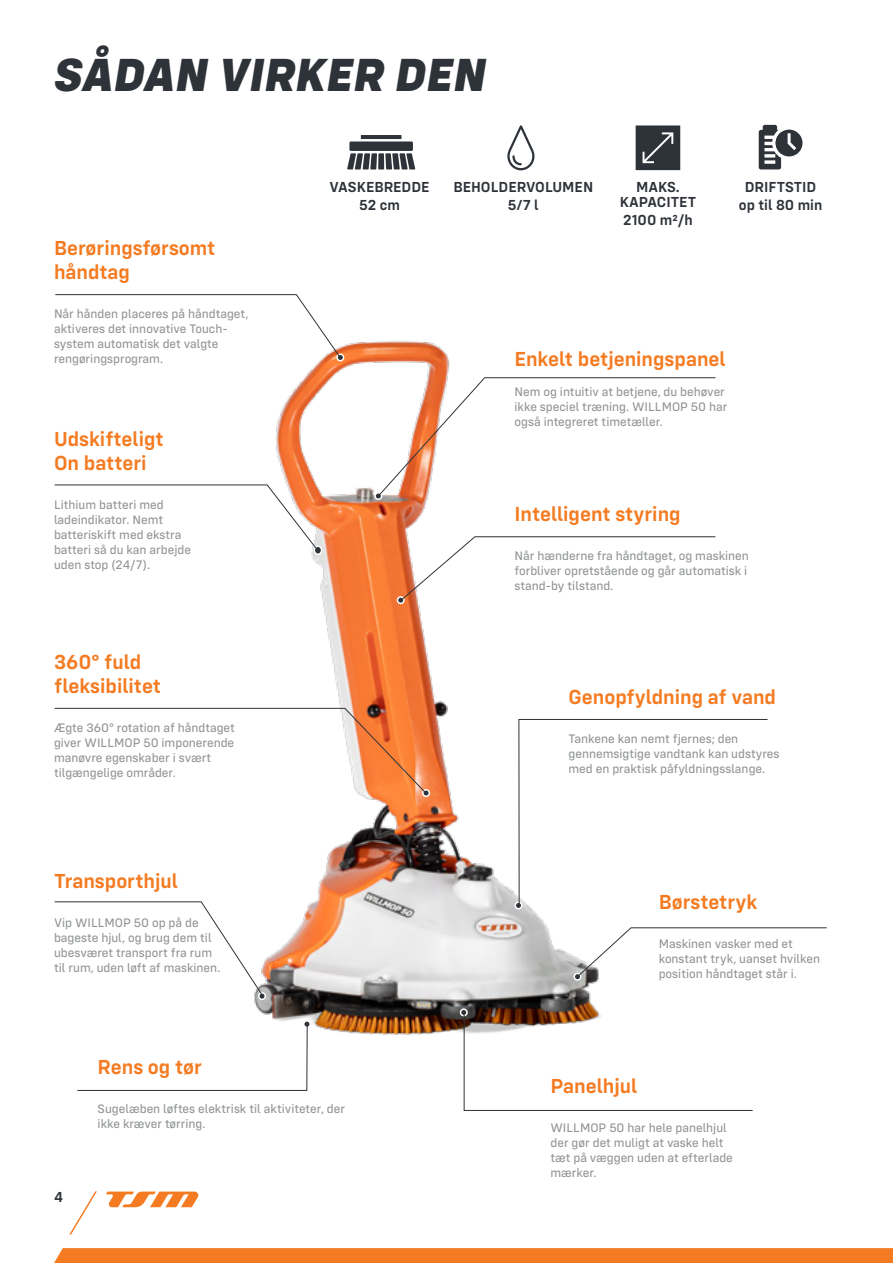
<style>
.page{position:relative;width:893px;height:1263px;background:#fff}
.page>*{position:absolute;margin:0;border:0;box-sizing:border-box;transform-origin:0 0}
.t1{font:italic 800 48px "Config";color:#2e3339}
.t2{font:600 21px/24px "Config";color:#f47b21}
.t3{font:600 15px/15px "Config";color:#2e3339;text-align:center}
.t4{font:12.75px/15px "Config Text";color:#929595}
</style>
<div class="page">
<img style="left:54px;top:124px;width:749px;height:911px">
<svg style="left:54px;top:1248px;width:839px;height:15px;background:#f47c23"></svg>
<svg style="left:69px;top:1191px;width:28px;height:43px"></svg>
<svg style="left:106px;top:1191px;width:92px;height:16px"></svg>
<svg style="left:759px;top:125px;width:43px;height:44px"></svg>
<svg style="left:636px;top:125px;width:44px;height:45px;background:#40454a"></svg>
<hr style="left:361px;top:135px;width:40px;height:4px;background:#2e3339">
<div style="left:349px;top:141px;width:64px;height:10px;background:#2e3339"></div>
<div style="left:378px;top:153px;width:6px;height:16px;background:#2e3339"></div>
<svg style="left:385px;top:153px;width:30px;height:16px"></svg>
<svg style="left:347px;top:153px;width:30px;height:16px"></svg>
<svg style="left:506px;top:124px;width:29px;height:47px"></svg>
<div style="left:314px;top:545px;width:8px;height:10px;border:2px solid #fff;border-radius:50%"></div>
<svg style="left:54px;top:484px;width:265px;height:68px"></svg>
<div style="left:574px;top:973px;width:7px;height:7px;background:#2e3339;border-radius:50%"></div>
<div style="left:573px;top:973px;width:8px;height:8px;border:2px solid #fff;border-radius:50%"></div>
<div style="left:397px;top:596px;width:8px;height:8px;border:2px solid #fff;border-radius:50%"></div>
<svg style="left:400px;top:536px;width:316px;height:66px"></svg>
<div style="left:422px;top:789px;width:8px;height:8px;border:2px solid #fff;border-radius:50%"></div>
<div style="left:375px;top:493px;width:7px;height:6px;background:#2e3339;border-radius:50%"></div>
<div style="left:374px;top:492px;width:8px;height:8px;border:2px solid #fff;border-radius:50%"></div>
<div style="left:515px;top:902px;width:7px;height:7px;background:#2e3339;border-radius:50%"></div>
<div style="left:514px;top:901px;width:8px;height:8px;border:2px solid #fff;border-radius:50%"></div>
<div style="left:336px;top:353px;width:8px;height:8px;border:2px solid #fff;border-radius:50%"></div>
<svg style="left:518px;top:719px;width:250px;height:187px"></svg>
<svg style="left:55px;top:294px;width:286px;height:64px"></svg>
<svg style="left:378px;top:377px;width:338px;height:120px"></svg>
<svg style="left:577px;top:927px;width:250px;height:50px"></svg>
<svg style="left:54px;top:708px;width:375px;height:88px"></svg>
<div style="left:258px;top:992px;width:8px;height:8px;border:2px solid #fff;border-radius:50%"></div>
<svg style="left:54px;top:901px;width:211px;height:98px"></svg>
<div style="left:460px;top:1009px;width:7px;height:7px;background:#2e3339;border-radius:50%"></div>
<div style="left:460px;top:1008px;width:8px;height:8px;border:2px solid #fff;border-radius:50%"></div>
<svg style="left:463px;top:1012px;width:290px;height:99px"></svg>
<div style="left:303px;top:1020px;width:8px;height:8px;border:2px solid #fff;border-radius:50%"></div>
<svg style="left:77px;top:1021px;width:233px;height:70px"></svg>
<p class="t1" style="left:54px;top:45px;width:434px">SÅDAN VIRKER DEN</p>
<p class="t2" style="left:54px;top:236px;width:163px">Berøringsførsomt håndtag</p>
<p class="t4" style="left:54px;top:306px;width:196px">Når hånden placeres på håndtaget, aktiveres det innovative Touch&shy;system automatisk det valgte rengøringsprogram.</p>
<p class="t3" style="left:330px;top:180px;width:101px">VASKEBREDDE</p>
<p class="t3" style="left:359px;top:198px;width:42px">52 cm</p>
<p class="t3" style="left:453px;top:180px;width:141px">BEHOLDERVOLUMEN</p>
<p class="t3" style="left:508px;top:198px;width:32px">5/7 l</p>
<p class="t3" style="left:620px;top:180px;width:78px">MAKS.<br>KAPACITET</p>
<p class="t3" style="left:623px;top:213px;width:71px">2100 m2/h</p>
<p class="t3" style="left:745px;top:180px;width:73px">DRIFTSTID</p>
<p class="t3" style="left:739px;top:198px;width:85px">op til 80 min</p>
<p class="t2" style="left:514px;top:347px;width:213px">Enkelt betjeningspanel</p>
<p class="t4" style="left:514px;top:384px;width:214px">Nem og intuitiv at betjene, du behøver ikke speciel træning. WILLMOP 50 har også integreret timetæller.</p>
<p class="t2" style="left:54px;top:426px;width:111px">Udskifteligt</p>
<p class="t2" style="left:54px;top:450px;width:94px">On batteri</p>
<p class="t4" style="left:54px;top:497px;width:139px">Lithium batteri med ladeindikator. Nemt batteriskift med ekstra batteri så du kan arbejde uden stop (24/7).</p>
<p class="t2" style="left:54px;top:649px;width:109px">360° fuld fleksibilitet</p>
<p class="t4" style="left:54px;top:720px;width:182px">Ægte 360° rotation af håndtaget giver WILLMOP 50 imponerende manøvre egenskaber i svært tilgængelige områder.</p>
<p class="t2" style="left:54px;top:869px;width:126px">Transporthjul</p>
<p class="t4" style="left:54px;top:915px;width:168px">Vip WILLMOP 50 op på de bageste hjul, og brug dem til ubesværet transport fra rum til rum, uden løft af maskinen.</p>
<p class="t3" style="left:54px;top:1189px;width:10px">4</p>
<p class="t2" style="left:98px;top:1054px;width:106px">Rens og tør</p>
<p class="t4" style="left:98px;top:1101px;width:249px">Sugelæben løftes elektrisk til aktiviteter, der ikke kræver tørring.</p>
<p class="t2" style="left:514px;top:502px;width:168px">Intelligent styring</p>
<p class="t4" style="left:514px;top:548px;width:236px">Når hænderne fra håndtaget, og maskinen forbliver opretstående og går automatisk i stand-by tilstand.</p>
<p class="t2" style="left:568px;top:685px;width:209px">Genopfyldning af vand</p>
<p class="t4" style="left:568px;top:731px;width:213px">Tankene kan nemt fjernes; den gennemsigtige vandtank kan udstyres med en praktisk påfyldningsslange.</p>
<p class="t2" style="left:659px;top:890px;width:100px">Børstetryk</p>
<p class="t4" style="left:659px;top:936px;width:163px">Maskinen vasker med et konstant tryk, uanset hvilken position håndtaget står i.</p>
<p class="t2" style="left:550px;top:1073px;width:88px">Panelhjul</p>
<p class="t4" style="left:550px;top:1120px;width:184px">WILLMOP 50 har hele panelhjul der gør det muligt at vaske helt tæt på væggen uden at efterlade mærker.</p>
</div>
